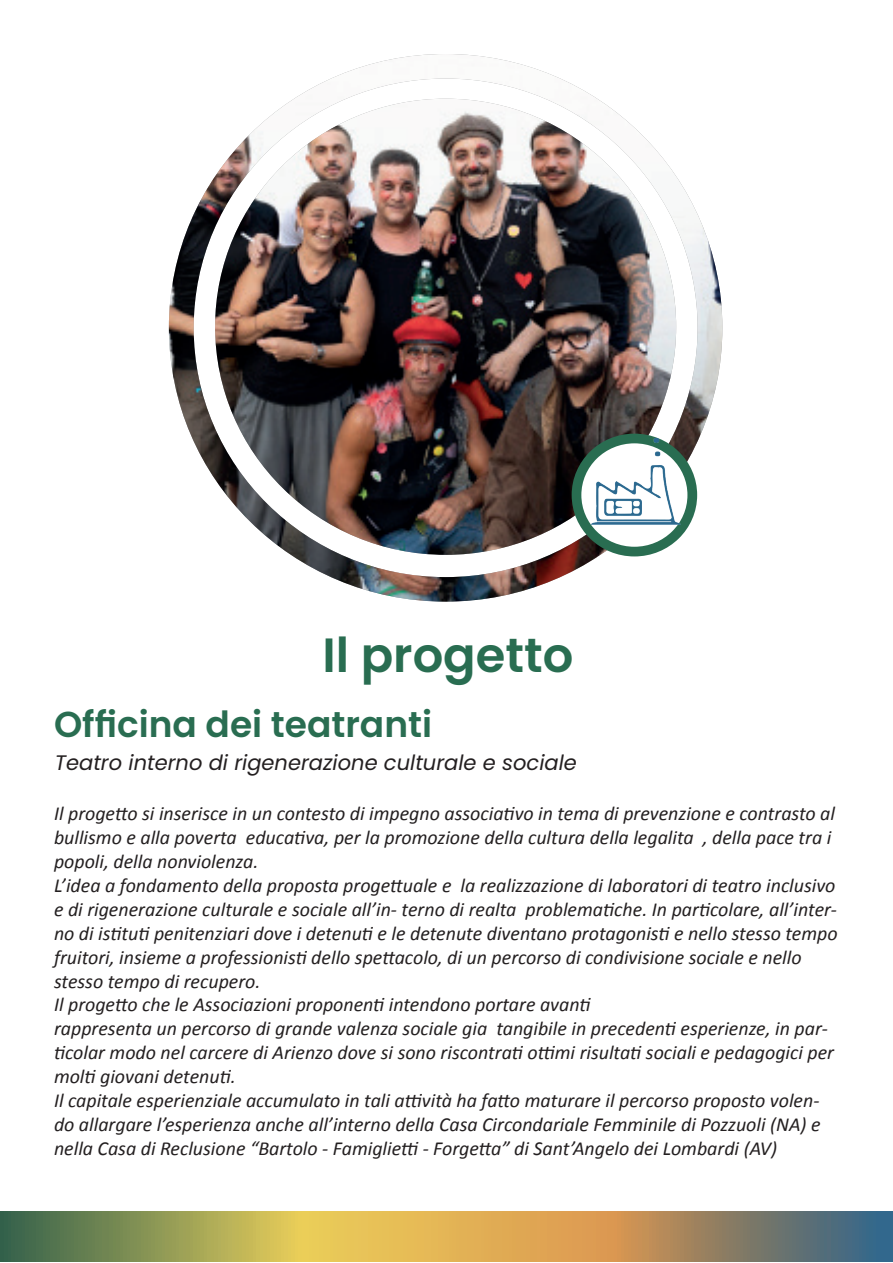
<style>
.page{position:relative;width:893px;height:1263px;background:#fff}
.page>*{position:absolute;margin:0;border:0;box-sizing:border-box;transform-origin:0 0}
.t1{font:600 48px "Poppins";color:#296d51}
.t2{font:600 36px "Poppins";color:#296d51}
.t3{font:italic 21px "Poppins";color:#231f20}
.t4{font:italic 19.95px/23.9px "Calibri";color:#231f20}
</style>
<div class="page">
<img style="left:169px;top:54px;width:553px;height:548px">
<img style="left:215px;top:99px;width:461px;height:456px">
<svg style="left:572px;top:434px;width:125px;height:122px"></svg>
<img style="left:587px;top:434px;width:99px;height:96px">
<svg style="left:0;top:1212px;width:893px;height:50px;background:#a6975b"></svg>
<h1 class="t1" style="left:323px;top:628px;width:252px">Il progetto</h1>
<h2 class="t2" style="left:54px;top:703px;width:380px">Officina dei teatranti</h2>
<p class="t3" style="left:55px;top:750px;width:524px">Teatro interno di rigenerazione culturale e sociale</p>
<p class="t4" style="left:54px;top:801px;width:785px">Il progetto si inserisce in un contesto di impegno associativo in tema di prevenzione e contrasto al bullismo e alla poverta educativa, per la promozione della cultura della legalita , della pace tra i popoli, della nonviolenza.<br>L’idea a fondamento della proposta progettuale e la realizzazione di laboratori di teatro inclusivo e di rigenerazione culturale e sociale all’in- terno di realta problematiche. In particolare, all’inter&shy;no di istituti penitenziari dove i detenuti e le detenute diventano protagonisti e nello stesso tempo fruitori, insieme a professionisti dello spettacolo, di un percorso di condivisione sociale e nello stesso tempo di recupero.<br>Il progetto che le Associazioni proponenti intendono portare avanti<br>rappresenta un percorso di grande valenza sociale gia tangibile in precedenti esperienze, in par&shy;ticolar modo nel carcere di Arienzo dove si sono riscontrati ottimi risultati sociali e pedagogici per molti giovani detenuti.<br>Il capitale esperienziale accumulato in tali attività ha fatto maturare il percorso proposto volen&shy;do allargare l’esperienza anche all’interno della Casa Circondariale Femminile di Pozzuoli (NA) e nella Casa di Reclusione “Bartolo - Famiglietti - Forgetta” di Sant’Angelo dei Lombardi (AV)</p>
</div>
